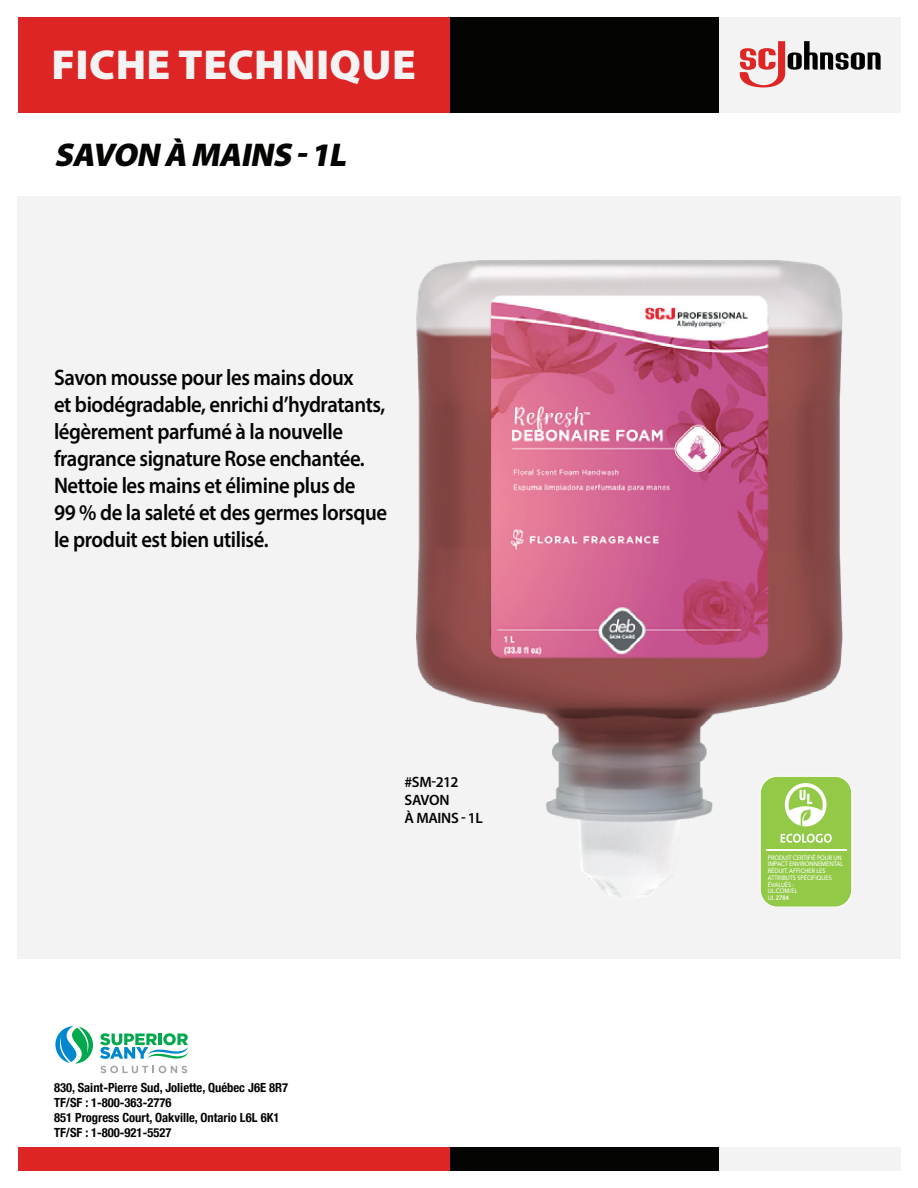
<style>
.page{position:relative;width:918px;height:1188px;background:#fff}
.page>*{position:absolute;margin:0;border:0;box-sizing:border-box;transform-origin:0 0}
.t1{font:900 42px "Myriad Pro";letter-spacing:.01em;color:#f3f3f3}
.t2{font:italic 900 33px "Myriad Pro";color:#040503}
.t3{font:600 22.5px/27px "Myriad Pro";letter-spacing:-.02em;color:#040503;scale:.92 1}
.t4{font:600 15px/18px "Myriad Pro";letter-spacing:-.02em;color:#040503}
.t5{font:700 condensed 12.6px "Helvetica Neue";color:#040503}
.t6{font:500 6.3px/6.8px "Avenir Next";letter-spacing:-.01em;color:#fff;scale:.87 1}
.t7{font:600 6.3px "Avenir Next";color:#fff;scale:.87 1}
.s1{font-weight:500}
</style>
<div class="page">
<div style="left:719px;top:17px;width:182px;height:95px;background:#f3f3f3"></div>
<div style="left:450px;top:17px;width:269px;height:95px;background:#040503"></div>
<div style="left:18px;top:17px;width:432px;height:95px;background:#de2526"></div>
<div style="left:719px;top:1148px;width:182px;height:23px;background:#f3f3f3"></div>
<div style="left:450px;top:1148px;width:269px;height:23px;background:#040503"></div>
<div style="left:18px;top:1148px;width:432px;height:23px;background:#de2526"></div>
<div style="left:17px;top:197px;width:884px;height:762px;background:#f3f3f3"></div>
<img style="left:416px;top:260px;width:427px;height:637px">
<svg style="left:100px;top:1066px;width:87px;height:7px"></svg>
<svg style="left:100px;top:1033px;width:88px;height:26px"></svg>
<svg style="left:55px;top:1026px;width:38px;height:38px"></svg>
<svg style="left:740px;top:41px;width:141px;height:46px"></svg>
<svg style="left:760px;top:776px;width:92px;height:131px;background:#a1d061"></svg>
<p class="t1" style="left:52px;top:36px;width:366px">FICHE TECHNIQUE</p>
<p class="t2" style="left:54px;top:133px;width:300px">SAVON À MAINS -1L</p>
<p class="t3" style="left:54px;top:364px;width:362px">Savon mousse pour les mains doux<br>et biodégradable, enrichi d’hydratants,</p>
<p class="t3" style="left:54px;top:418px;width:364px">légèrement parfumé à la nouvelle fragrance signature Rose enchantée.<br>Nettoie les mains et élimine plus de<br>99 % de la saleté et des germes lorsque le produit est bien utilisé.</p>
<p class="t4" style="left:404px;top:773px;width:56px">#SM-212</p>
<p class="t4" style="left:405px;top:791px;width:80px">SAVON<br>À MAINS - 1L</p>
<p class="t5" style="left:54px;top:1077px;width:236px">830, Saint-Pierre Sud, Joliette, Québec J6E 8R7</p>
<p class="t5" style="left:54px;top:1092px;width:119px">TF/SF : 1-800-363-2776</p>
<p class="t5" style="left:54px;top:1107px;width:227px">851 Progress Court, Oakville, Ontario L6L 6K1</p>
<p class="t5" style="left:54px;top:1122px;width:119px">TF/SF : 1-800-921-5527</p>
<p class="t6" style="left:768px;top:854px;width:88px">PRODUIT CERTIFIÉ POUR UN<br>IMPACT ENVIRONNEMENTAL<br>RÉDUIT. AFFICHER LES<br>ATTRIBUTS SPÉCIFIQUES<br>ÉVALUÉS :</p>
<p class="t6" style="left:768px;top:888px;width:36px">UL.COM/EL</p>
<p class="t7" style="left:768px;top:892px;width:26px"><span class="s1">UL</span> 2784</p>
</div>
